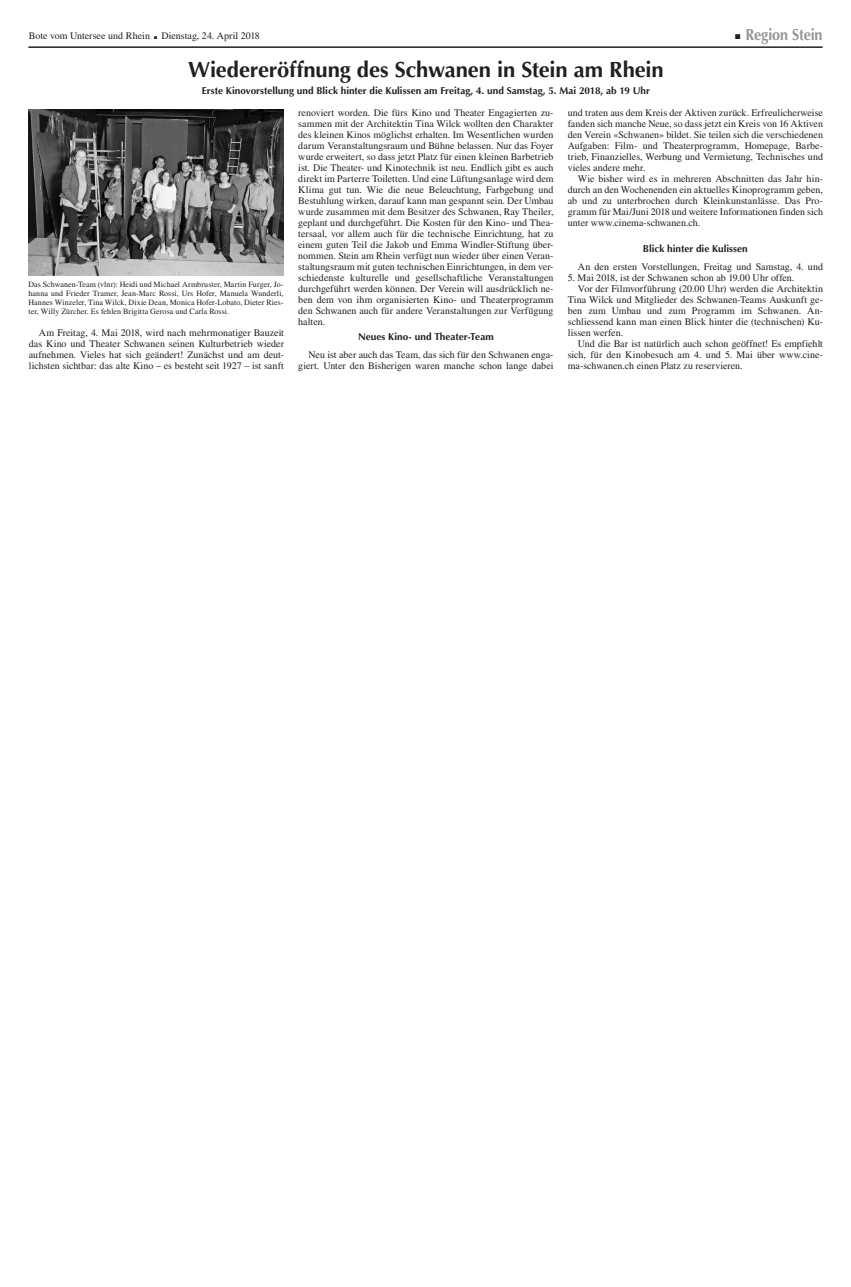
<style>
.page{position:relative;width:851px;height:1287px;background:#fff}
.page>*{position:absolute;margin:0;border:0;box-sizing:border-box;transform-origin:0 0}
.t1{font:700 22px "Optima LT Std";letter-spacing:-.01em;color:#231f20}
.t2{font:700 16px "Optima LT Std";letter-spacing:-.01em;color:#939598;scale:.9 1}
.t3{font:10px/11px "Times LT Std";color:#231f20;text-align:justify}
.t4{font:700 10px "Optima LT Std";color:#231f20}
.t5{font:8px/9px "Times LT Std";letter-spacing:.005em;color:#231f20;text-align:justify}
.s1{color:#231f20}
</style>
<div class="page">
<hr style="left:28px;top:46px;width:794px;height:2px;background:#231f20">
<img style="left:28px;top:109px;width:255px;height:167px">
<p class="t3" style="left:29px;top:31px;width:232px">Bote vom Untersee und Rhein ■ Dienstag, 24. April 2018</p>
<h2 class="t2" style="left:735px;top:25px;width:99px"><span class="s1">■</span> Region Stein</h2>
<h1 class="t1" style="left:188px;top:57px;width:477px">Wiedereröffnung des Schwanen in Stein am Rhein</h1>
<p class="t4" style="left:202px;top:85px;width:449px">Erste Kinovorstellung und Blick hinter die Kulissen am Freitag, 4. und Samstag, 5. Mai 2018, ab 19 Uhr</p>
<p class="t5" style="left:28px;top:280px;width:257px">Das Schwanen-Team (vlnr): Heidi und Michael Armbruster, Martin Furger, Jo&shy;hanna und Frieder Tramer, Jean-Marc Rossi, Urs Hofer, Manuela Wunderli, Hannes Winzeler, Tina Wilck, Dixie Dean, Monica Hofer-Lobato, Dieter Ries&shy;ter, Willy Zürcher. Es fehlen Brigitta Gerosa und Carla Rossi.</p>
<p class="t3" style="left:29px;top:327px;width:257px;text-indent:10px">Am Freitag, 4. Mai 2018, wird nach mehrmonatiger Bauzeit das Kino und Theater Schwanen seinen Kulturbetrieb wieder aufnehmen. Vieles hat sich geändert! Zunächst und am deut&shy;lichsten sichtbar: das alte Kino – es besteht seit 1927 – ist sanft</p>
<p class="t3" style="left:298px;top:107px;width:257px">renoviert worden. Die fürs Kino und Theater Engagierten zu&shy;sammen mit der Architektin Tina Wilck wollten den Charakter des kleinen Kinos möglichst erhalten. Im Wesentlichen wurden darum Veranstaltungsraum und Bühne belassen. Nur das Foyer wurde erweitert, so dass jetzt Platz für einen kleinen Barbetrieb ist. Die Theater- und Kinotechnik ist neu. Endlich gibt es auch direkt im Parterre Toiletten. Und eine Lüftungsanlage wird dem Klima gut tun. Wie die neue Beleuchtung, Farbgebung und Bestuhlung wirken, darauf kann man gespannt sein. Der Umbau wurde zusammen mit dem Besitzer des Schwanen, Ray Theiler, geplant und durchgeführt. Die Kosten für den Kino- und Thea&shy;tersaal, vor allem auch für die technische Einrichtung, hat zu einem guten Teil die Jakob und Emma Windler-Stiftung über&shy;nommen. Stein am Rhein verfügt nun wieder über einen Veran&shy;staltungsraum mit guten technischen Einrichtungen, in dem ver&shy;schiedenste kulturelle und gesellschaftliche Veranstaltungen durchgeführt werden können. Der Verein will ausdrücklich ne&shy;ben dem von ihm organisierten Kino- und Theaterprogramm den Schwanen auch für andere Veranstaltungen zur Verfügung halten.</p>
<p class="t4" style="left:358px;top:331px;width:137px">Neues Kino- und Theater-Team</p>
<p class="t3" style="left:298px;top:349px;width:257px;text-align:right">Neu ist aber auch das Team, das sich für den Schwanen enga&shy;giert. Unter den Bisherigen waren manche schon lange dabei</p>
<p class="t3" style="left:567px;top:107px;width:257px">und traten aus dem Kreis der Aktiven zurück. Erfreulicherweise fanden sich manche Neue, so dass jetzt ein Kreis von 16 Aktiven den Verein «Schwanen» bildet. Sie teilen sich die verschiedenen Aufgaben: Film- und Theaterprogramm, Homepage, Barbe&shy;trieb, Finanzielles, Werbung und Vermietung, Technisches und vieles andere mehr.</p>
<p class="t3" style="left:567px;top:173px;width:257px;text-indent:10px">Wie bisher wird es in mehreren Abschnitten das Jahr hin&shy;durch an den Wochenenden ein aktuelles Kinoprogramm geben, ab und zu unterbrochen durch Kleinkunstanlässe. Das Pro&shy;gramm für Mai/Juni 2018 und weitere Informationen finden sich unter www.cinema-schwanen.ch.</p>
<p class="t4" style="left:643px;top:243px;width:106px">Blick hinter die Kulissen</p>
<p class="t3" style="left:578px;top:261px;width:246px">An den ersten Vorstellungen, Freitag und Samstag, 4. und</p>
<p class="t3" style="left:567px;top:272px;width:228px">5. Mai 2018, ist der Schwanen schon ab 19.00 Uhr offen.</p>
<p class="t3" style="left:578px;top:283px;width:246px">Vor der Filmvorführung (20.00 Uhr) werden die Architektin</p>
<p class="t3" style="left:567px;top:294px;width:257px">Tina Wilck und Mitglieder des Schwanen-Teams Auskunft ge-</p>
<p class="t3" style="left:567px;top:305px;width:257px">ben zum Umbau und zum Programm im Schwanen. An-</p>
<p class="t3" style="left:567px;top:316px;width:257px">schliessend kann man einen Blick hinter die (technischen) Ku-</p>
<p class="t3" style="left:567px;top:327px;width:57px">lissen werfen.</p>
<p class="t3" style="left:578px;top:338px;width:246px">Und die Bar ist natürlich auch schon geöffnet! Es empfiehlt</p>
<p class="t3" style="left:567px;top:349px;width:257px">sich, für den Kinobesuch am 4. und 5. Mai über www.cine-</p>
<p class="t3" style="left:567px;top:360px;width:176px">ma-schwanen.ch einen Platz zu reservieren.</p>
</div>
